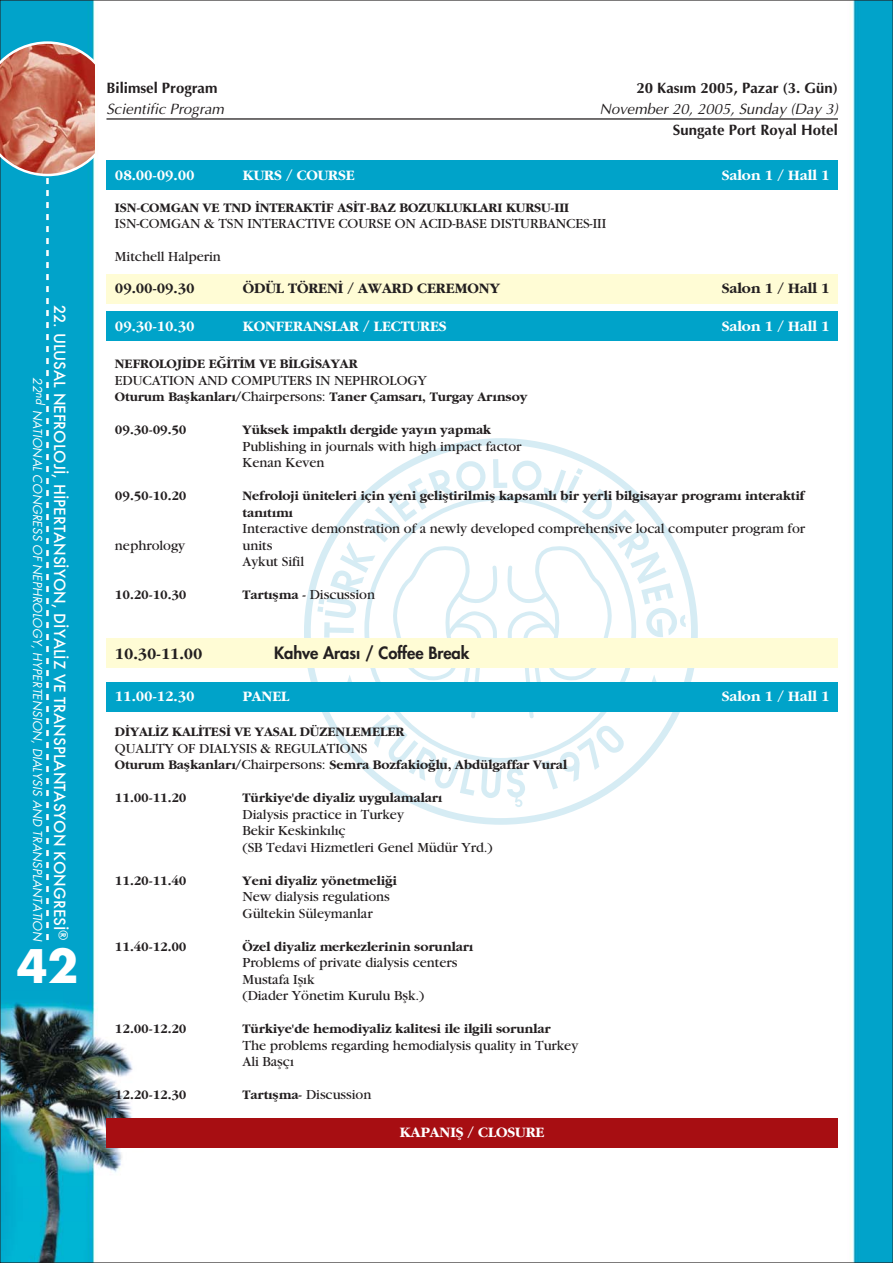
<style>
.page{position:relative;width:893px;height:1263px;background:#fff}
.page>*{position:absolute;margin:0;border:0;box-sizing:border-box;transform-origin:0 0}
.t1{font:45px "Futura Turk B";color:#fff}
.t2{font:16.5px "Futura Heavy Turk";letter-spacing:-.005em;color:#231f20}
.t3{font:16.5px "Garamond Turk B";letter-spacing:-.005em;color:#231f20}
.t4{font:15px "Garamond Turk B";letter-spacing:-.005em;color:#fff}
.t5{font:15px "Futura";color:#fff}
.t6{font:15px/21px "Optima Turk I";color:#231f20;text-align:right}
.t7{font:15px "Garamond Turk B";letter-spacing:-.005em;color:#231f20}
.t8{font:15px "Optima Turk B";letter-spacing:-.005em;color:#231f20}
.t9{font:13.5px/16.5px "Garamond";letter-spacing:-.005em;color:#231f20}
.t10{font:13.5px/16.5px "Garamond Turk B";letter-spacing:-.005em;color:#231f20}
.t11{font:12px "Futura Book Turk I";letter-spacing:.005em;color:#fff}
.s1{font-family:"Optima Turk B"}
.s2{font-family:"Garamond Turk B"}
.s3{font-family:"Garamond"}
</style>
<div class="page">
<img style="left:2px;top:2px;width:889px;height:1259px">
<svg style="left:0;top:41px;width:95px;height:899px;background:#239fbc"></svg>
<hr style="left:106px;top:118px;width:732px;height:2px;background:#231f20">
<svg style="left:317px;top:459px;width:369px;height:348px"></svg>
<div style="left:106px;top:160px;width:732px;height:30px;background:#00a3c9"></div>
<div style="left:106px;top:311px;width:732px;height:30px;background:#00a3c9"></div>
<div style="left:106px;top:638px;width:732px;height:30px;background:#fffcd5"></div>
<div style="left:106px;top:682px;width:732px;height:30px;background:#00a3c9"></div>
<div style="left:106px;top:1118px;width:732px;height:30px;background:#a70e12"></div>
<div style="left:106px;top:274px;width:732px;height:30px;background:#fffcd5"></div>
<p class="t5" style="left:67px;top:305px;width:637px;rotate:90deg">22. ULUSAL NEFROLOJİ, HİPERTANSİYON, DİYALİZ VE TRANSPLANTASYON KONGRESİ<sup>®</sup></p>
<p class="t11" style="left:43px;top:377px;width:565px;rotate:90deg">22<sup>nd</sup> NATIONAL CONGRESS OF NEPHROLOGY, HYPERTENSION, DIALYSIS AND TRANSPLANTATION</p>
<p class="t1" style="left:17px;top:945px;width:63px">42</p>
<p class="t8" style="left:106px;top:82px;width:113px">Bilimsel Program</p>
<p class="t8" style="left:636px;top:82px;width:203px">20 Kas›m 2005, Pazar (3. Gün)</p>
<p class="t6" style="left:106px;top:100px;width:119px">Scientific Program</p>
<p class="t6" style="left:599px;top:100px;width:240px">November 20, 2005, Sunday (Day 3)<br><span class="s1">Sungate Port Royal Hotel</span></p>
<p class="t4" style="left:115px;top:169px;width:81px">08.00-09.00</p>
<p class="t4" style="left:243px;top:169px;width:114px">KURS / COURSE</p>
<p class="t4" style="left:722px;top:169px;width:109px">Salon 1 / Hall 1</p>
<p class="t9" style="left:115px;top:200px;width:493px"><span class="s2">ISN-COMGAN VE TND ‹NTERAKT‹F AS‹T-BAZ BOZUKLUKLARI KURSU-III<br></span>ISN-COMGAN &amp; TSN INTERACTIVE COURSE ON ACID-BASE DISTURBANCES-III</p>
<p class="t9" style="left:115px;top:250px;width:107px">Mitchell Halperin</p>
<p class="t7" style="left:115px;top:283px;width:81px">09.00-09.30</p>
<p class="t7" style="left:243px;top:283px;width:258px">ÖDÜL TÖREN‹ / AWARD CEREMONY</p>
<p class="t7" style="left:722px;top:283px;width:109px">Salon 1 / Hall 1</p>
<p class="t4" style="left:115px;top:320px;width:81px">09.30-10.30</p>
<p class="t4" style="left:243px;top:320px;width:205px">KONFERANSLAR / LECTURES</p>
<p class="t4" style="left:722px;top:320px;width:109px">Salon 1 / Hall 1</p>
<p class="t10" style="left:115px;top:357px;width:414px">NEFROLOJ‹DE E⁄‹T‹M VE B‹LG‹SAYAR<br><span class="s3">EDUCATION AND COMPUTERS IN NEPHROLOGY<br></span>Oturum Baflkanlar›/<span class="s3">Chairpersons:</span> Taner Çamsar›, Turgay Ar›nsoy</p>
<p class="t10" style="left:115px;top:423px;width:73px">09.30-09.50</p>
<p class="t9" style="left:243px;top:423px;width:280px"><span class="s2">Yüksek impaktl› dergide yay›n yapmak<br></span>Publishing in journals with high impact factor<br>Kenan Keven</p>
<p class="t10" style="left:115px;top:489px;width:73px">09.50-10.20</p>
<p class="t10" style="left:243px;top:489px;width:564px">Nefroloji üniteleri için yeni gelifltirilmifl kapsaml› bir yerli bilgisayar program› interaktif tan›t›m›<br><span class="s3">Interactive demonstration of a newly developed comprehensive local computer program for</span></p>
<p class="t9" style="left:115px;top:539px;width:72px">nephrology</p>
<p class="t9" style="left:243px;top:539px;width:63px">units<br>Aykut Sifil</p>
<p class="t10" style="left:115px;top:588px;width:73px">10.20-10.30</p>
<p class="t10" style="left:243px;top:588px;width:134px">Tart›flma - <span class="s3">Discussion</span></p>
<p class="t3" style="left:115px;top:647px;width:89px">10.30-11.00</p>
<p class="t2" style="left:274px;top:645px;width:197px">Kahve Aras› / Coffee Break</p>
<p class="t4" style="left:115px;top:691px;width:81px">11.00-12.30</p>
<p class="t4" style="left:243px;top:691px;width:48px">PANEL</p>
<p class="t4" style="left:722px;top:691px;width:109px">Salon 1 / Hall 1</p>
<p class="t10" style="left:115px;top:725px;width:454px">D‹YAL‹Z KAL‹TES‹ VE YASAL DÜZENLEMELER<br><span class="s3">QUALITY OF DIALYSIS &amp; REGULATIONS<br></span>Oturum Baflkanlar›/<span class="s3">Chairpersons:</span> Semra Bozfakio¤lu, Abdülgaffar Vural</p>
<p class="t10" style="left:115px;top:791px;width:73px">11.00-11.20</p>
<p class="t9" style="left:243px;top:791px;width:252px"><span class="s2">Türkiye'de diyaliz uygulamalar›<br></span>Dialysis practice in Turkey<br>Bekir Keskink›l›ç<br>(SB Tedavi Hizmetleri Genel Müdür Yrd.)</p>
<p class="t10" style="left:115px;top:873px;width:73px">11.20-11.40</p>
<p class="t9" style="left:243px;top:873px;width:156px"><span class="s2">Yeni diyaliz yönetmeli¤i<br></span>New dialysis regulations<br>Gültekin Süleymanlar</p>
<p class="t10" style="left:115px;top:939px;width:73px">11.40-12.00</p>
<p class="t9" style="left:243px;top:939px;width:232px"><span class="s2">Özel diyaliz merkezlerinin sorunlar›<br></span>Problems of private dialysis centers<br>Mustafa Ifl›k<br>(Diader Yönetim Kurulu Bflk.)</p>
<p class="t10" style="left:115px;top:1022px;width:73px">12.00-12.20</p>
<p class="t9" style="left:243px;top:1022px;width:337px"><span class="s2">Türkiye'de hemodiyaliz kalitesi ile ilgili sorunlar<br></span>The problems regarding hemodialysis quality in Turkey<br>Ali Baflç›</p>
<p class="t10" style="left:115px;top:1088px;width:73px">12.20-12.30</p>
<p class="t10" style="left:243px;top:1088px;width:130px">Tart›flma- <span class="s3">Discussion</span></p>
<p class="t4" style="left:400px;top:1127px;width:146px">KAPANIfi / CLOSURE</p>
</div>
